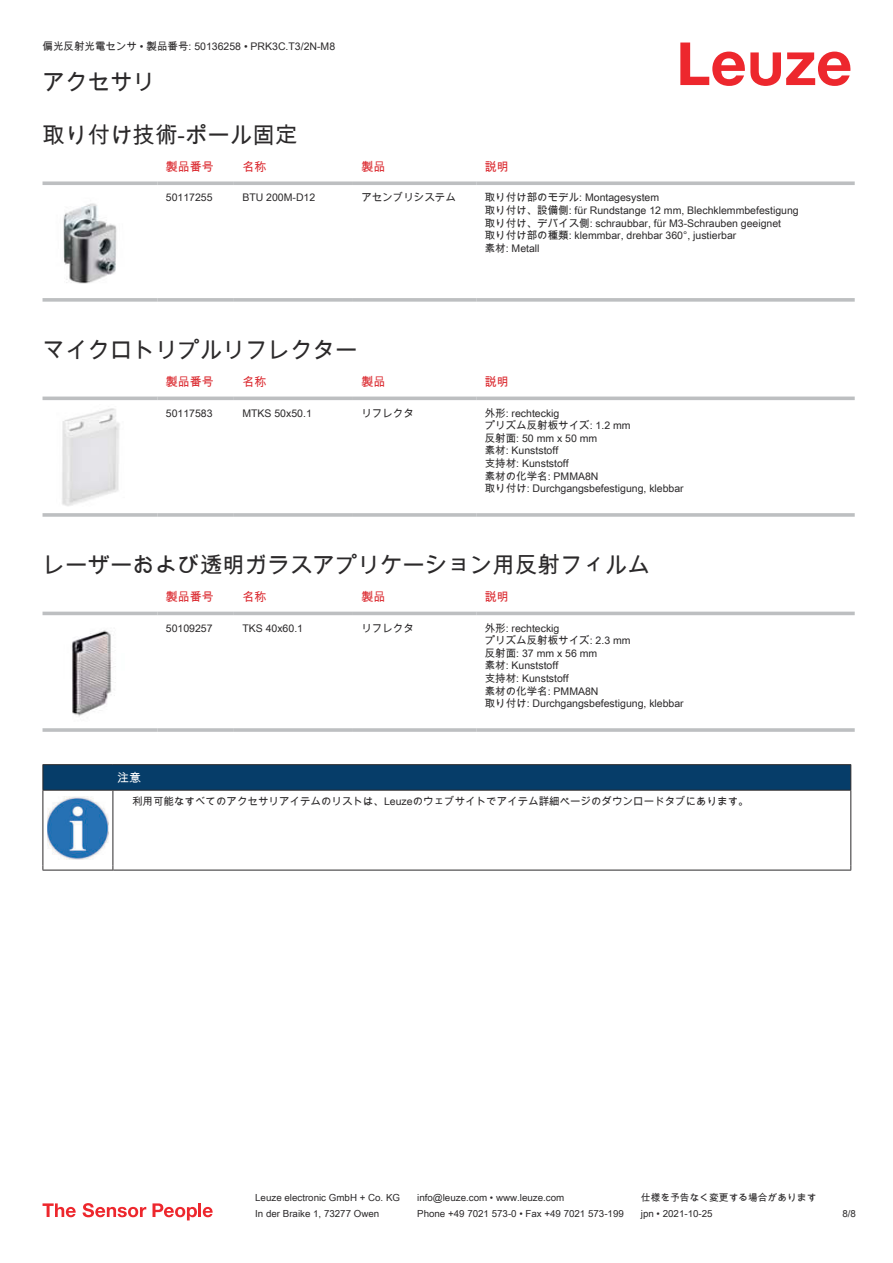
<style>
.page{position:relative;width:893px;height:1263px;background:#fff}
.page>*{position:absolute;margin:0;border:0;box-sizing:border-box;transform-origin:0 0}
.t1{font:22.5px "Arial Unicode MS";color:#2b292a}
.t2{font:12px "Arial Unicode MS";color:#db2a30}
.t3{font:12px "Arial Unicode MS";color:#fff}
.t4{font:10.5px/12.6px "Arial Unicode MS";color:#2b292a}
.t5{font:9.75px "Arial Unicode MS";color:#2b292a}
</style>
<div class="page">
<svg style="left:680px;top:43px;width:170px;height:43px"></svg>
<svg style="left:43px;top:181px;width:114px;height:4px"></svg>
<svg style="left:157px;top:181px;width:77px;height:4px"></svg>
<svg style="left:234px;top:181px;width:119px;height:4px"></svg>
<svg style="left:353px;top:181px;width:123px;height:4px"></svg>
<svg style="left:476px;top:181px;width:379px;height:4px;background:#c4c6c8"></svg>
<svg style="left:43px;top:298px;width:114px;height:4px"></svg>
<svg style="left:157px;top:298px;width:77px;height:4px"></svg>
<svg style="left:234px;top:298px;width:119px;height:4px"></svg>
<svg style="left:353px;top:298px;width:123px;height:4px"></svg>
<svg style="left:476px;top:298px;width:379px;height:4px;background:#c3c5c7"></svg>
<img style="left:63px;top:203px;width:54px;height:81px">
<svg style="left:43px;top:396px;width:812px;height:1px"></svg>
<hr style="left:43px;top:397px;width:114px;height:3px;background:#bdbfc1">
<hr style="left:157px;top:397px;width:77px;height:3px;background:#bdbfc1">
<hr style="left:234px;top:397px;width:119px;height:3px;background:#bdbfc1">
<hr style="left:353px;top:397px;width:123px;height:3px;background:#bdbfc1">
<hr style="left:476px;top:397px;width:379px;height:3px;background:#bdbfc1">
<hr style="left:43px;top:513px;width:114px;height:4px;background:#bdbfc1">
<hr style="left:157px;top:513px;width:77px;height:4px;background:#c7c9ca">
<hr style="left:234px;top:513px;width:119px;height:4px;background:#bdbfc1">
<hr style="left:353px;top:513px;width:123px;height:4px;background:#bdbfc1">
<hr style="left:476px;top:513px;width:379px;height:4px;background:#c7c9ca">
<img style="left:62px;top:408px;width:58px;height:98px">
<svg style="left:43px;top:611px;width:812px;height:5px;fill:#efeff0"></svg>
<hr style="left:43px;top:612px;width:114px;height:3px;background:#bdbfc1">
<hr style="left:157px;top:612px;width:77px;height:3px;background:#bdbfc1">
<hr style="left:234px;top:612px;width:119px;height:3px;background:#bdbfc1">
<hr style="left:353px;top:612px;width:123px;height:3px;background:#bdbfc1">
<hr style="left:476px;top:612px;width:379px;height:3px;background:#bdbfc1">
<hr style="left:43px;top:728px;width:114px;height:4px;background:#bdbfc1">
<hr style="left:157px;top:728px;width:77px;height:4px;background:#c9cacc">
<hr style="left:234px;top:728px;width:119px;height:4px;background:#c4c5c7">
<hr style="left:353px;top:728px;width:123px;height:4px;background:#bdbfc1">
<hr style="left:476px;top:728px;width:379px;height:4px;background:#c9cacc">
<img style="left:72px;top:630px;width:44px;height:87px">
<svg style="left:44px;top:791px;width:806px;height:79px"></svg>
<hr style="left:43px;top:764px;width:70px;height:1px;background:#2b292a">
<hr style="left:43px;top:790px;width:70px;height:1px;background:#2b292a">
<hr style="left:113px;top:764px;width:738px;height:1px;background:#2b292a">
<svg style="left:43px;top:765px;width:808px;height:25px;background:#063c67"></svg>
<hr style="left:113px;top:790px;width:738px;height:1px;background:#2b292a">
<hr style="left:43px;top:790px;width:1px;height:75px;background:#2b292a">
<hr style="left:113px;top:790px;width:1px;height:75px;background:#2b292a">
<hr style="left:850px;top:790px;width:1px;height:75px;background:#2b292a">
<hr style="left:43px;top:870px;width:70px;height:1px;background:#2b292a">
<hr style="left:113px;top:870px;width:738px;height:1px;background:#2b292a">
<img style="left:47px;top:796px;width:61px;height:63px">
<div style="left:115px;top:791px;width:734px;height:20px;background:#fff"></div>
<svg style="left:43px;top:1203px;width:33px;height:14px"></svg>
<svg style="left:83px;top:1203px;width:63px;height:14px"></svg>
<svg style="left:153px;top:1203px;width:44px;height:17px"></svg>
<hr style="left:198px;top:1203px;width:3px;height:14px;background:#ed272d">
<svg style="left:203px;top:1207px;width:10px;height:10px"></svg>
<p class="t4" style="left:43px;top:40px;width:294px">偏光反射光電センサ • 製品番号: 50136258 • PRK3C.T3/2N-M8</p>
<h1 class="t1" style="left:43px;top:66px;width:114px">アクセサリ</h1>
<h1 class="t1" style="left:43px;top:119px;width:256px">取り付け技術-ポール固定</h1>
<p class="t2" style="left:166px;top:158px;width:49px">製品番号</p>
<p class="t2" style="left:242px;top:158px;width:25px">名称</p>
<p class="t2" style="left:361px;top:158px;width:25px">製品</p>
<p class="t2" style="left:485px;top:158px;width:25px">説明</p>
<p class="t4" style="left:166px;top:191px;width:48px">50117255</p>
<p class="t4" style="left:242px;top:191px;width:74px">BTU 200M-D12</p>
<p class="t4" style="left:361px;top:191px;width:96px">アセンブリシステム</p>
<p class="t4" style="left:485px;top:191px;width:315px">取り付け部のモデル: Montagesystem<br>取り付け、設備側: für Rundstange 12 mm, Blechklemmbefestigung取り付け、デバイス側: schraubbar, für M3-Schrauben geeignet<br>取り付け部の種類: klemmbar, drehbar 360°, justierbar<br>素材: Metall</p>
<h1 class="t1" style="left:43px;top:334px;width:317px">マイクロトリプルリフレクター</h1>
<p class="t2" style="left:166px;top:373px;width:49px">製品番号</p>
<p class="t2" style="left:242px;top:373px;width:25px">名称</p>
<p class="t2" style="left:361px;top:373px;width:25px">製品</p>
<p class="t2" style="left:485px;top:373px;width:25px">説明</p>
<p class="t4" style="left:166px;top:406px;width:48px">50117583</p>
<p class="t4" style="left:242px;top:406px;width:71px">MTKS 50x50.1</p>
<p class="t4" style="left:361px;top:406px;width:54px">リフレクタ</p>
<p class="t4" style="left:485px;top:406px;width:200px">外形: rechteckig<br>プリズム反射板サイズ: 1.2 mm<br>反射面: 50 mm x 50 mm<br>素材: Kunststoff<br>支持材: Kunststoff<br>素材の化学名: PMMA8N<br>取り付け: Durchgangsbefestigung, klebbar</p>
<h1 class="t1" style="left:43px;top:549px;width:609px">レーザーおよび透明ガラスアプリケーション用反射フィルム</h1>
<p class="t2" style="left:166px;top:588px;width:49px">製品番号</p>
<p class="t2" style="left:242px;top:588px;width:25px">名称</p>
<p class="t2" style="left:361px;top:588px;width:25px">製品</p>
<p class="t2" style="left:485px;top:588px;width:25px">説明</p>
<p class="t4" style="left:166px;top:621px;width:48px">50109257</p>
<p class="t4" style="left:242px;top:621px;width:62px">TKS 40x60.1</p>
<p class="t4" style="left:361px;top:621px;width:54px">リフレクタ</p>
<p class="t4" style="left:485px;top:621px;width:200px">外形: rechteckig<br>プリズム反射板サイズ: 2.3 mm<br>反射面: 37 mm x 56 mm<br>素材: Kunststoff<br>支持材: Kunststoff<br>素材の化学名: PMMA8N<br>取り付け: Durchgangsbefestigung, klebbar</p>
<p class="t3" style="left:117px;top:769px;width:25px">注意</p>
<p class="t4" style="left:132px;top:795px;width:618px">利用可能なすべてのアクセサリアイテムのリストは、Leuzeのウェブサイトでアイテム詳細ページのダウンロードタブにあります。</p>
<p class="t5" style="left:255px;top:1191px;width:146px">Leuze electronic GmbH + Co. KG</p>
<p class="t5" style="left:417px;top:1191px;width:149px">info@leuze.com • www.leuze.com</p>
<p class="t5" style="left:641px;top:1191px;width:177px">仕様を予告なく変更する場合があります</p>
<p class="t5" style="left:255px;top:1206px;width:126px">In der Braike 1, 73277 Owen</p>
<p class="t5" style="left:417px;top:1206px;width:208px">Phone +49 7021 573-0 • Fax +49 7021 573-199</p>
<p class="t5" style="left:641px;top:1206px;width:73px">jpn • 2021-10-25</p>
<p class="t5" style="left:842px;top:1206px;width:15px">8 /8</p>
</div>
